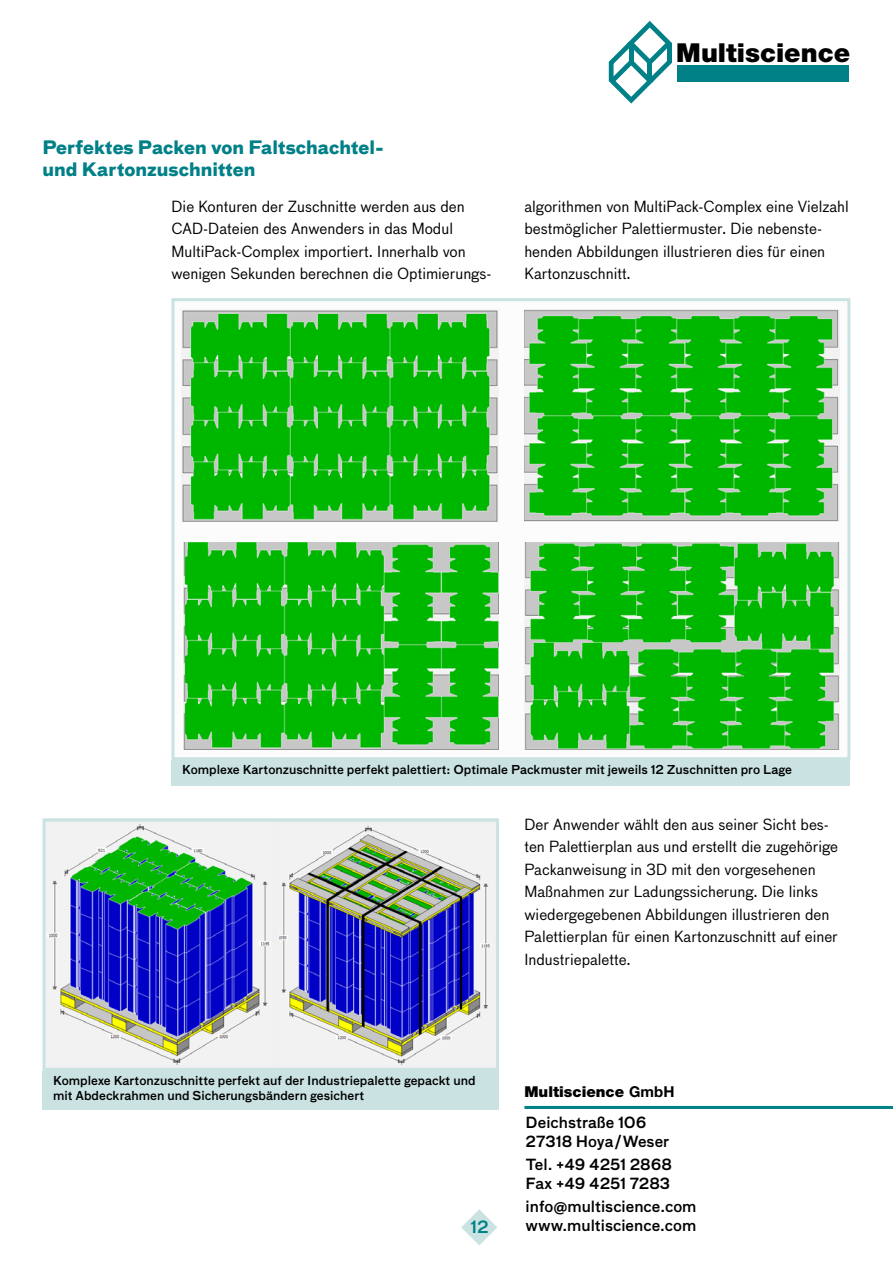
<style>
.page{position:relative;width:893px;height:1263px;background:#fff}
.page>*{position:absolute;margin:0;border:0;box-sizing:border-box;transform-origin:0 0}
.t1{font:900 26.1px "Helvetica Neue";color:#000}
.t2{font:700 18px/22.5px "Bau LF";color:#008087}
.t3{font:500 16.5px "Bau LF";color:#008087}
.t4{font:15px/22.5px "Bau LF";color:#000}
.t5{font:500 15px/19.5px "Bau LF";color:#000}
.t6{font:900 15px "Helvetica Neue";color:#000}
.t7{font:500 12px/15px "Bau LF";color:#000}
.s1{font-weight:700}
</style>
<div class="page">
<svg style="left:461px;top:1209px;width:36px;height:36px"></svg>
<div style="left:44px;top:818px;width:453px;height:253px;background:#f0f0f0"></div>
<hr style="left:524px;top:1106px;width:369px;height:3px;background:#008087">
<img style="left:181px;top:310px;width:318px;height:211px">
<img style="left:183px;top:542px;width:316px;height:207px">
<img style="left:524px;top:310px;width:316px;height:211px">
<img style="left:524px;top:542px;width:315px;height:207px">
<div style="left:171px;top:760px;width:679px;height:25px;background:#cae2e2"></div>
<img style="left:47px;top:824px;width:224px;height:241px">
<img style="left:279px;top:825px;width:212px;height:239px">
<div style="left:43px;top:1071px;width:456px;height:38px;background:#cae2e2"></div>
<div style="left:43px;top:818px;width:456px;height:253px;border:3px solid #cae2e2"></div>
<div style="left:171px;top:298px;width:679px;height:462px;border:3px solid #cae2e2"></div>
<svg style="left:609px;top:21px;width:63px;height:83px"></svg>
<hr style="left:629px;top:44px;width:4px;height:19px;background:#008087">
<div style="left:647px;top:61px;width:5px;height:18px;background:#008087"></div>
<div style="left:678px;top:65px;width:171px;height:17px;background:#008087"></div>
<p class="t2" style="left:43px;top:136px;width:343px">Perfektes Packen von Faltschachtel&shy;und Kartonzuschnitten</p>
<p class="t4" style="left:171px;top:195px;width:321px">Die Konturen der Zuschnitte werden aus den CAD-Dateien des Anwenders in das Modul MultiPack-Complex importiert. Innerhalb von wenigen Sekunden berechnen die Optimierungs-</p>
<h1 class="t1" style="left:676px;top:37px;width:175px">Multiscience</h1>
<p class="t4" style="left:524px;top:195px;width:326px">algorithmen von MultiPack-Complex eine Vielzahl bestmöglicher Palettiermuster. Die nebenste&shy;henden Abbildungen illustrieren dies für einen Kartonzuschnitt.</p>
<p class="t7" style="left:182px;top:762px;width:611px">Komplexe Kartonzuschnitte perfekt palettiert: Optimale Packmuster mit jeweils 12 Zuschnitten pro Lage</p>
<p class="t4" style="left:524px;top:813px;width:315px">Der Anwender wählt den aus seiner Sicht bes&shy;ten Palettierplan aus und erstellt die zugehörige Packanweisung in 3D mit den vorgesehenen Maßnahmen zur Ladungssicherung. Die links wiedergegebenen Abbildungen illustrieren den Palettierplan für einen Kartonzuschnitt auf einer Industriepalette.</p>
<p class="t7" style="left:53px;top:1073px;width:424px">Komplexe Kartonzuschnitte perfekt auf der Industriepalette gepackt und mit Abdeckrahmen und Sicherungsbändern gesichert</p>
<p class="t3" style="left:470px;top:1215px;width:20px">12</p>
<p class="t6" style="left:524px;top:1083px;width:151px">Multiscience <span class="s1">GmbH</span></p>
<p class="t5" style="left:526px;top:1113px;width:145px">Deichstraße 106<br>27318 Hoya/Weser</p>
<p class="t5" style="left:526px;top:1155px;width:148px">Tel. +49 4251 2868<br>Fax +49 4251 7283</p>
<p class="t5" style="left:526px;top:1197px;width:172px">info@multiscience.com www.multiscience.com</p>
</div>
